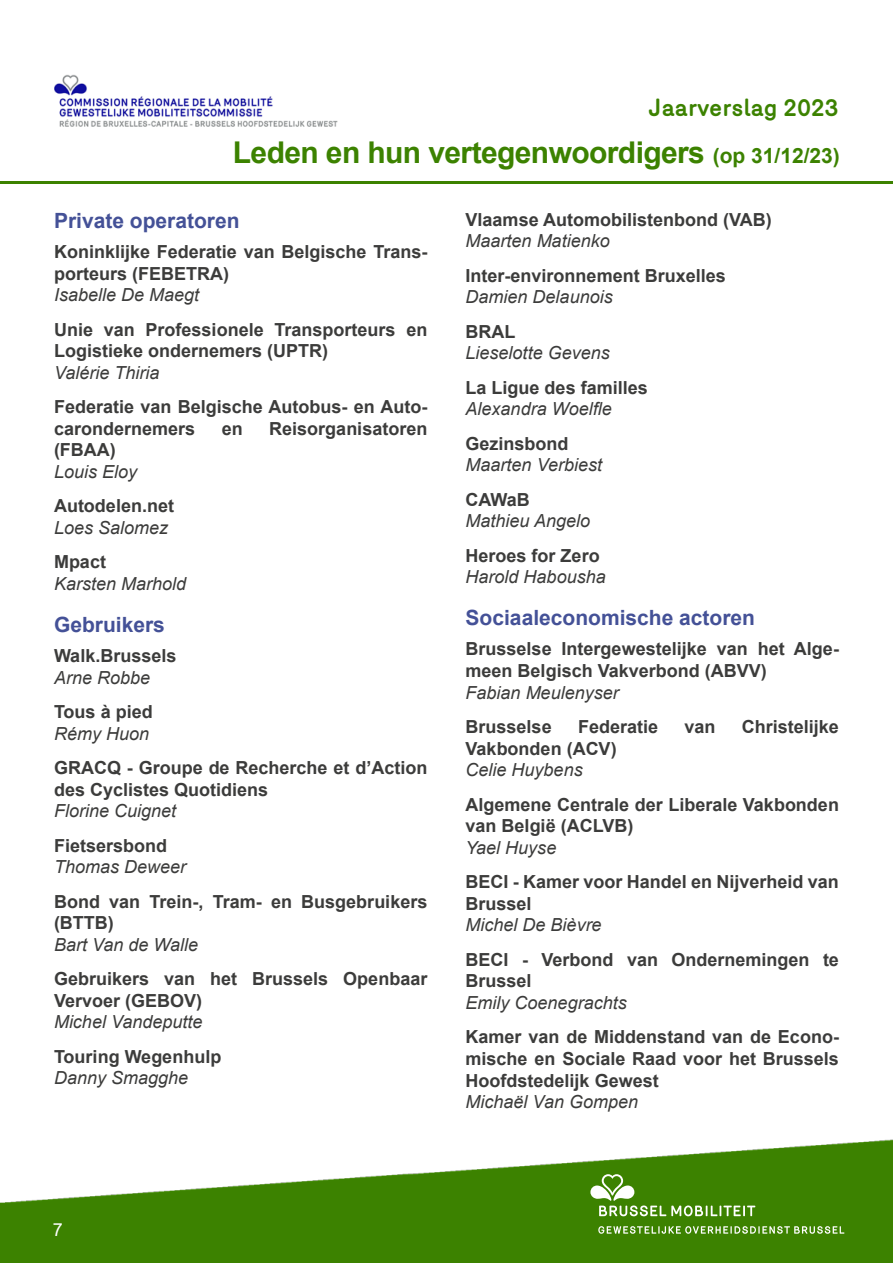
<style>
.page{position:relative;width:893px;height:1263px;background:#fff}
.page>*{position:absolute;margin:0;border:0;box-sizing:border-box;transform-origin:0 0}
.t1{font:700 30px "Arial";letter-spacing:-.02em;color:#3c8200}
.t2{font:700 24px "Merkury";color:#3c8200}
.t3{font:700 21px "Arial";color:#445197}
.t4{font:700 18px/21.6px "Arial";color:#3c3c3b}
.t5{font:italic 18px "Arial";color:#3c3c3b}
.t6{font:18px "Arial";color:#fff}
.s1{font-size:21px}
</style>
<div class="page">
<img style="left:0;top:1139px;width:893px;height:124px">
<svg style="left:590px;top:1174px;width:165px;height:42px;background:#5c962a"></svg>
<svg style="left:598px;top:1226px;width:246px;height:8px;background:#80ad5a"></svg>
<img style="left:54px;top:74px;width:284px;height:53px">
<hr style="left:0;top:182px;width:893px;height:2px;background:#3c8200">
<h2 class="t2" style="left:648px;top:90px;width:192px">Jaarverslag 2023</h2>
<h1 class="t1" style="left:233px;top:131px;width:609px">Leden en hun vertegenwoordigers <span class="s1">(op 31/12/23)</span></h1>
<p class="t3" style="left:54px;top:206px;width:187px">Private operatoren</p>
<p class="t4" style="left:54px;top:241px;width:375px">Koninklijke Federatie van Belgische Trans&shy;porteurs (FEBETRA)</p>
<p class="t5" style="left:54px;top:283px;width:147px">Isabelle De Maegt</p>
<p class="t4" style="left:54px;top:319px;width:375px">Unie van Professionele Transporteurs en<br>Logistieke ondernemers (UPTR)</p>
<p class="t5" style="left:54px;top:361px;width:107px">Valérie Thiria</p>
<p class="t4" style="left:54px;top:396px;width:375px">Federatie van Belgische Autobus- en Auto&shy;carondernemers</p>
<p class="t4" style="left:222px;top:418px;width:23px">en</p>
<p class="t4" style="left:269px;top:418px;width:160px">Reisorganisatoren</p>
<p class="t4" style="left:54px;top:439px;width:63px">(FBAA)</p>
<p class="t5" style="left:54px;top:460px;width:85px">Louis Eloy</p>
<p class="t4" style="left:54px;top:495px;width:122px">Autodelen.net</p>
<p class="t5" style="left:54px;top:516px;width:116px">Loes Salomez</p>
<p class="t4" style="left:54px;top:551px;width:54px">Mpact</p>
<p class="t5" style="left:54px;top:572px;width:134px">Karsten Marhold</p>
<p class="t3" style="left:54px;top:610px;width:112px">Gebruikers</p>
<p class="t4" style="left:54px;top:645px;width:124px">Walk.Brussels</p>
<p class="t5" style="left:54px;top:666px;width:98px">Arne Robbe</p>
<p class="t4" style="left:54px;top:701px;width:100px">Tous à pied</p>
<p class="t5" style="left:54px;top:722px;width:97px">Rémy Huon</p>
<p class="t4" style="left:54px;top:757px;width:375px">GRACQ - Groupe de Recherche et d’Action des Cyclistes Quotidiens</p>
<p class="t5" style="left:54px;top:799px;width:124px">Florine Cuignet</p>
<p class="t4" style="left:54px;top:835px;width:115px">Fietsersbond</p>
<p class="t5" style="left:54px;top:855px;width:134px">Thomas Deweer</p>
<p class="t4" style="left:54px;top:891px;width:375px">Bond van Trein-, Tram- en Busgebruikers (BTTB)</p>
<p class="t5" style="left:54px;top:933px;width:146px">Bart Van de Walle</p>
<p class="t4" style="left:54px;top:968px;width:375px">Gebruikers van het Brussels Openbaar<br>Vervoer (GEBOV)</p>
<p class="t5" style="left:54px;top:1010px;width:150px">Michel Vandeputte</p>
<p class="t4" style="left:54px;top:1046px;width:169px">Touring Wegenhulp</p>
<p class="t5" style="left:54px;top:1066px;width:136px">Danny Smagghe</p>
<p class="t4" style="left:466px;top:209px;width:308px">Vlaamse Automobilistenbond (VAB)</p>
<p class="t5" style="left:466px;top:229px;width:146px">Maarten Matienko</p>
<p class="t4" style="left:466px;top:265px;width:262px">Inter-environnement Bruxelles</p>
<p class="t5" style="left:466px;top:285px;width:149px">Damien Delaunois</p>
<p class="t4" style="left:466px;top:321px;width:51px">BRAL</p>
<p class="t5" style="left:466px;top:341px;width:146px">Lieselotte Gevens</p>
<p class="t4" style="left:466px;top:377px;width:184px">La Ligue des familles</p>
<p class="t5" style="left:466px;top:397px;width:148px">Alexandra Woelfle</p>
<p class="t4" style="left:466px;top:433px;width:105px">Gezinsbond</p>
<p class="t5" style="left:466px;top:453px;width:138px">Maarten Verbiest</p>
<p class="t4" style="left:466px;top:489px;width:66px">CAWaB</p>
<p class="t5" style="left:466px;top:509px;width:126px">Mathieu Angelo</p>
<p class="t4" style="left:466px;top:545px;width:136px">Heroes for Zero</p>
<p class="t5" style="left:466px;top:565px;width:142px">Harold Habousha</p>
<p class="t3" style="left:466px;top:603px;width:291px">Sociaaleconomische actoren</p>
<p class="t4" style="left:466px;top:638px;width:375px">Brusselse Intergewestelijke van het Alge&shy;meen Belgisch Vakverbond (ABVV)</p>
<p class="t5" style="left:466px;top:681px;width:155px">Fabian Meulenyser</p>
<p class="t4" style="left:466px;top:716px;width:88px">Brusselse</p>
<p class="t4" style="left:578px;top:716px;width:82px">Federatie</p>
<p class="t4" style="left:684px;top:716px;width:33px">van</p>
<p class="t4" style="left:742px;top:716px;width:99px">Christelijke</p>
<p class="t4" style="left:466px;top:738px;width:153px">Vakbonden (ACV)</p>
<p class="t5" style="left:466px;top:758px;width:119px">Celie Huybens</p>
<p class="t4" style="left:466px;top:794px;width:375px">Algemene Centrale der Liberale Vakbonden van België (ACLVB)</p>
<p class="t5" style="left:466px;top:836px;width:92px">Yael Huyse</p>
<p class="t4" style="left:466px;top:871px;width:375px">BECI - Kamer voor Handel en Nijverheid van<br>Brussel</p>
<p class="t5" style="left:466px;top:913px;width:138px">Michel De Bièvre</p>
<p class="t4" style="left:466px;top:949px;width:375px">BECI - Verbond van Ondernemingen te<br>Brussel</p>
<p class="t5" style="left:466px;top:991px;width:163px">Emily Coenegrachts</p>
<p class="t4" style="left:466px;top:1026px;width:375px;text-align:justify">Kamer van de Middenstand van de Econo&shy;mische en Sociale Raad voor het Brussels Hoofdstedelijk Gewest</p>
<p class="t5" style="left:466px;top:1090px;width:174px">Michaël Van Gompen</p>
<p class="t6" style="left:53px;top:1217px;width:12px">7</p>
</div>
